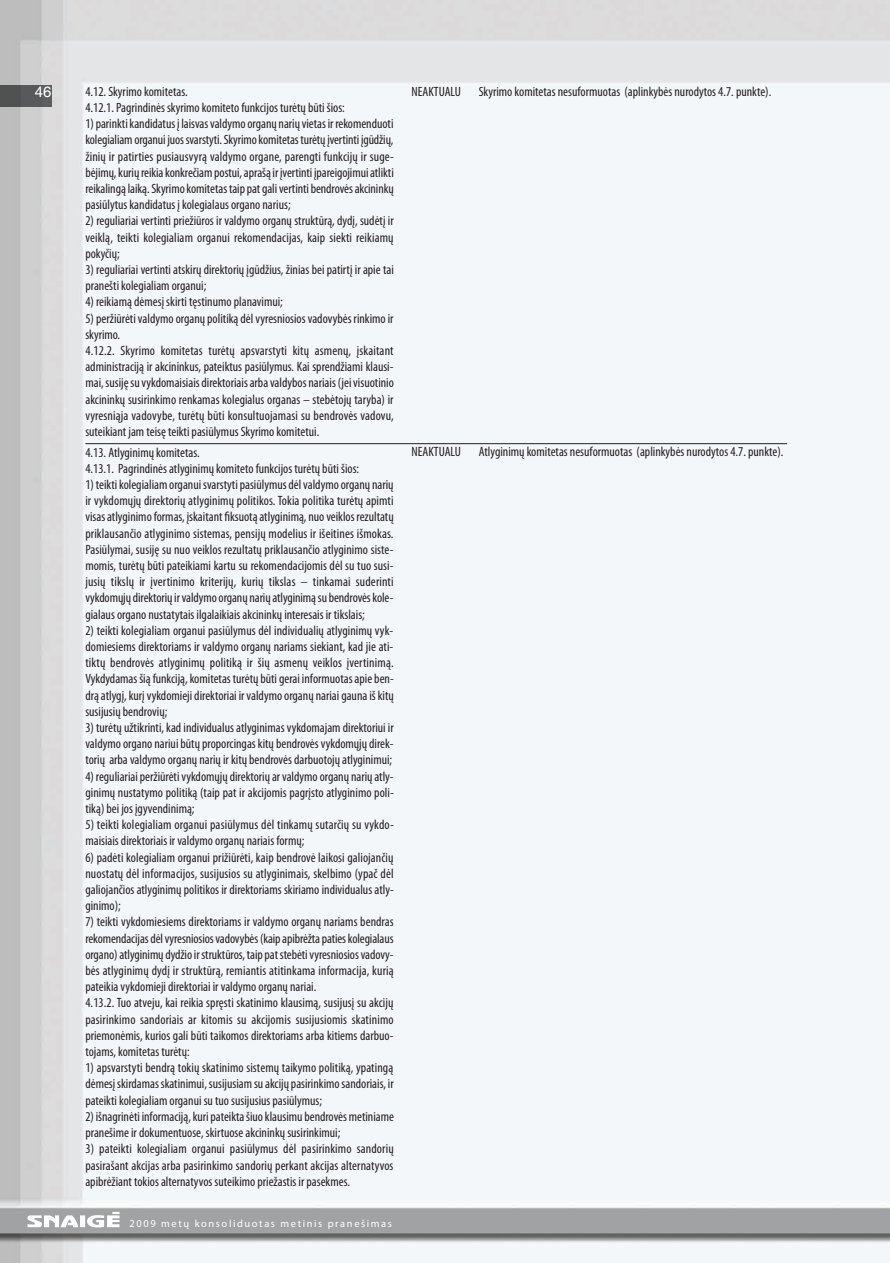
<style>
.page{position:relative;width:890px;height:1263px;background:#fff}
.page>*{position:absolute;margin:0;border:0;box-sizing:border-box;transform-origin:0 0}
.t1{font:15px "Helvetica";color:#fff}
.t2{font:condensed 13.5px/16.2px "Myriad Pro";color:#231f20;text-align:justify}
.t3{font:10.5px "Myriad Pro";letter-spacing:.15em;color:#fff}
</style>
<div class="page">
<img style="left:0;top:0;width:890px;height:1263px">
<img style="left:0;top:85px;width:51px;height:22px">
<svg style="left:27px;top:1212px;width:92px;height:15px"></svg>
<hr style="left:85px;top:443px;width:702px;height:1px;background:#231f20">
<p class="t1" style="left:35px;top:86px;width:18px">46</p>
<p class="t2" style="left:85px;top:84px;width:261px">4.12. Skyrimo komitetas.<br>4.12.1. Pagrindinės skyrimo komiteto funkcijos turėtų būti šios:</p>
<p class="t2" style="left:85px;top:117px;width:310px">1) parinkti kandidatus į laisvas valdymo organų narių vietas ir rekomenduoti kolegialiam organui juos svarstyti. Skyrimo komitetas turėtų įvertinti įgūdžių, žinių ir patirties pusiausvyrą valdymo organe, parengti funkcijų ir suge&shy;bėjimų, kurių reikia konkrečiam postui, aprašą ir įvertinti įpareigojimui atlikti reikalingą laiką. Skyrimo komitetas taip pat gali vertinti bendrovės akcininkų pasiūlytus kandidatus į kolegialaus organo narius;</p>
<p class="t2" style="left:85px;top:214px;width:310px">2) reguliariai vertinti priežiūros ir valdymo organų struktūrą, dydį, sudėtį ir veiklą, teikti kolegialiam organui rekomendacijas, kaip siekti reikiamų pokyčių;</p>
<p class="t2" style="left:85px;top:263px;width:310px">3) reguliariai vertinti atskirų direktorių įgūdžius, žinias bei patirtį ir apie tai pranešti kolegialiam organui;</p>
<p class="t2" style="left:85px;top:295px;width:199px">4) reikiamą dėmesį skirti tęstinumo planavimui;</p>
<p class="t2" style="left:85px;top:311px;width:310px;text-align:left">5) peržiūrėti valdymo organų politiką dėl vyresniosios vadovybės rinkimo ir skyrimo.<br>4.12.2. Skyrimo komitetas turėtų apsvarstyti kitų asmenų, įskaitant administraciją ir akcininkus, pateiktus pasiūlymus. Kai sprendžiami klausi&shy;mai, susiję su vykdomaisiais direktoriais arba valdybos nariais (jei visuotinio akcininkų susirinkimo renkamas kolegialus organas – stebėtojų taryba) ir vyresniąja vadovybe, turėtų būti konsultuojamasi su bendrovės vadovu, suteikiant jam teisę teikti pasiūlymus Skyrimo komitetui.</p>
<p class="t2" style="left:85px;top:445px;width:275px">4.13. Atlyginimų komitetas.<br>4.13.1. Pagrindinės atlyginimų komiteto funkcijos turėtų būti šios:</p>
<p class="t2" style="left:85px;top:477px;width:310px">1) teikti kolegialiam organui svarstyti pasiūlymus dėl valdymo organų narių ir vykdomųjų direktorių atlyginimų politikos. Tokia politika turėtų apimti visas atlyginimo formas, įskaitant fiksuotą atlyginimą, nuo veiklos rezultatų priklausančio atlyginimo sistemas, pensijų modelius ir išeitines išmokas.<br>Pasiūlymai, susiję su nuo veiklos rezultatų priklausančio atlyginimo siste&shy;momis, turėtų būti pateikiami kartu su rekomendacijomis dėl su tuo susi&shy;jusių tikslų ir įvertinimo kriterijų, kurių tikslas – tinkamai suderinti vykdomųjų direktorių ir valdymo organų narių atlyginimą su bendrovės kole&shy;gialaus organo nustatytais ilgalaikiais akcininkų interesais ir tikslais;</p>
<p class="t2" style="left:85px;top:623px;width:310px">2) teikti kolegialiam organui pasiūlymus dėl individualių atlyginimų vyk&shy;domiesiems direktoriams ir valdymo organų nariams siekiant, kad jie ati&shy;tiktų bendrovės atlyginimų politiką ir šių asmenų veiklos įvertinimą.<br>Vykdydamas šią funkciją, komitetas turėtų būti gerai informuotas apie ben&shy;drą atlygį, kurį vykdomieji direktoriai ir valdymo organų nariai gauna iš kitų susijusių bendrovių;</p>
<p class="t2" style="left:85px;top:720px;width:310px">3) turėtų užtikrinti, kad individualus atlyginimas vykdomajam direktoriui ir valdymo organo nariui būtų proporcingas kitų bendrovės vykdomųjų direk&shy;torių arba valdymo organų narių ir kitų bendrovės darbuotojų atlyginimui;</p>
<p class="t2" style="left:85px;top:769px;width:310px">4) reguliariai peržiūrėti vykdomųjų direktorių ar valdymo organų narių atly&shy;ginimų nustatymo politiką (taip pat ir akcijomis pagrįsto atlyginimo poli&shy;tiką) bei jos įgyvendinimą;</p>
<p class="t2" style="left:85px;top:818px;width:310px">5) teikti kolegialiam organui pasiūlymus dėl tinkamų sutarčių su vykdo&shy;maisiais direktoriais ir valdymo organų nariais formų;</p>
<p class="t2" style="left:85px;top:850px;width:310px">6) padėti kolegialiam organui prižiūrėti, kaip bendrovė laikosi galiojančių nuostatų dėl informacijos, susijusios su atlyginimais, skelbimo (ypač dėl galiojančios atlyginimų politikos ir direktoriams skiriamo individualus atly&shy;ginimo);</p>
<p class="t2" style="left:85px;top:915px;width:310px;text-align:left">7) teikti vykdomiesiems direktoriams ir valdymo organų nariams bendras rekomendacijas dėl vyresniosios vadovybės (kaip apibrėžta paties kolegialaus organo) atlyginimų dydžio ir struktūros, taip pat stebėti vyresniosios vadovy&shy;bės atlyginimų dydį ir struktūrą, remiantis atitinkama informacija, kurią pateikia vykdomieji direktoriai ir valdymo organų nariai.<br>4.13.2. Tuo atveju, kai reikia spręsti skatinimo klausimą, susijusį su akcijų pasirinkimo sandoriais ar kitomis su akcijomis susijusiomis skatinimo priemonėmis, kurios gali būti taikomos direktoriams arba kitiems darbuo&shy;tojams, komitetas turėtų:</p>
<p class="t2" style="left:85px;top:1061px;width:310px">1) apsvarstyti bendrą tokių skatinimo sistemų taikymo politiką, ypatingą dėmesį skirdamas skatinimui, susijusiam su akcijų pasirinkimo sandoriais, ir pateikti kolegialiam organui su tuo susijusius pasiūlymus;</p>
<p class="t2" style="left:85px;top:1109px;width:310px">2) išnagrinėti informaciją, kuri pateikta šiuo klausimu bendrovės metiniame pranešime ir dokumentuose, skirtuose akcininkų susirinkimui;</p>
<p class="t2" style="left:85px;top:1142px;width:310px">3) pateikti kolegialiam organui pasiūlymus dėl pasirinkimo sandorių pasirašant akcijas arba pasirinkimo sandorių perkant akcijas alternatyvos apibrėžiant tokios alternatyvos suteikimo priežastis ir pasekmes.</p>
<p class="t3" style="left:130px;top:1219px;width:264px">2009 metų konsoliduotas metinis pranešimas</p>
<p class="t2" style="left:411px;top:84px;width:51px">NEAKTUALU</p>
<p class="t2" style="left:411px;top:444px;width:51px">NEAKTUALU</p>
<p class="t2" style="left:479px;top:84px;width:294px">Skyrimo komitetas nesuformuotas (aplinkybės nurodytos 4.7. punkte).</p>
<p class="t2" style="left:479px;top:444px;width:306px">Atlyginimų komitetas nesuformuotas (aplinkybės nurodytos 4.7. punkte).</p>
</div>
